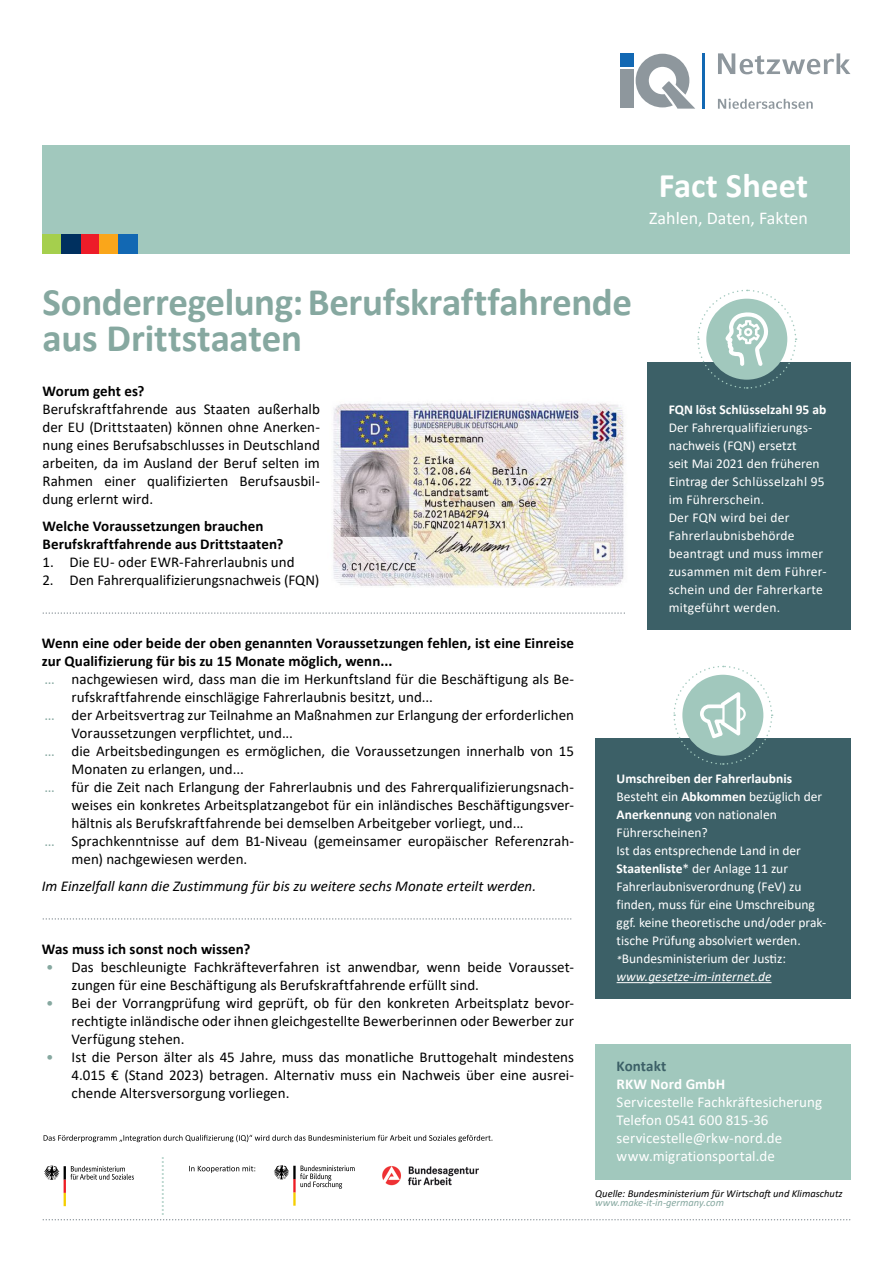
<style>
.page{position:relative;width:893px;height:1263px;background:#fff}
.page>*{position:absolute;margin:0;border:0;box-sizing:border-box;transform-origin:0 0}
._03_Überschrift_grün{font:700 39px/36px "Calibri";letter-spacing:-.01em;color:#86a8a0}
._01_Überschrift_Them{font:700 34.5px "Calibri";letter-spacing:.005em;color:#fff}
._02_Unterschrift_The{font:18px "Calibri";color:#fff}
.t1{font:15.75px "Calibri";color:#a1c8bd}
._04_Fliesstext{font:15px/18px "Calibri";color:#000}
._05_Zwischenüberschr{font:700 15px/18px "Calibri";letter-spacing:.005em;color:#000}
._04_Fliesstext-2{font:15px "Calibri";letter-spacing:.005em;color:#fff}
._04_Fliesstext-3{font:italic 15px "Calibri";color:#000}
._05_Zwischenüberschr-2{font:700 15px "Calibri";letter-spacing:.005em;color:#fff}
._05_Zwischenüberschr-3{font:700 15px "Calibri";letter-spacing:.005em;color:#3c6067}
._10_Infobox{font:13.5px/18px "Calibri";color:#fff}
._10_Infobox-2{font:13.5px/18px "Calibri";letter-spacing:.02em;color:#fff}
._10_Infobox-3{font:700 13.5px "Calibri";color:#fff}
._11_Infobox_Zwischen{font:700 13.5px "Calibri";color:#fff}
._09_Quellenverweis{font:italic 10.5px/9px "Calibri";color:#000}
.s1{color:#86a8a0}
.s2{font-weight:700}
.s3{font-style:italic;font-size:10.5px}
.s4{font-style:italic}
</style>
<div class="page">
<div style="left:43px;top:146px;width:807px;height:108px;background:#a1c8bd"></div>
<div style="left:81px;top:234px;width:19px;height:20px;background:#ed1c29"></div>
<div style="left:43px;top:234px;width:19px;height:20px;background:#a5cf4d"></div>
<div style="left:100px;top:234px;width:19px;height:20px;background:#faa61a"></div>
<div style="left:119px;top:234px;width:19px;height:20px;background:#1268b3"></div>
<div style="left:62px;top:234px;width:19px;height:20px;background:#00305f"></div>
<div style="left:621px;top:69px;width:13px;height:39px;background:#8e979d"></div>
<div style="left:621px;top:54px;width:13px;height:13px;background:#1268b3"></div>
<svg style="left:636px;top:54px;width:59px;height:55px"></svg>
<hr style="left:703px;top:53px;width:2px;height:56px;background:#1268b3">
<svg style="left:718px;top:98px;width:95px;height:11px"></svg>
<svg style="left:718px;top:53px;width:132px;height:21px"></svg>
<svg style="left:43px;top:1219px;width:808px;height:1px"></svg>
<img style="left:333px;top:403px;width:291px;height:184px">
<div style="left:647px;top:362px;width:203px;height:268px;background:#3c6067"></div>
<div style="left:595px;top:738px;width:255px;height:261px;background:#3c6067"></div>
<hr style="left:617px;top:982px;width:154px;height:1px;background:#fff">
<div style="left:595px;top:1044px;width:255px;height:135px;background:#a1c8bd"></div>
<svg style="left:697px;top:289px;width:100px;height:100px"></svg>
<svg style="left:673px;top:665px;width:100px;height:100px"></svg>
<svg style="left:189px;top:1166px;width:66px;height:7px"></svg>
<svg style="left:44px;top:1165px;width:90px;height:41px"></svg>
<svg style="left:274px;top:1165px;width:81px;height:41px"></svg>
<img style="left:382px;top:1165px;width:97px;height:20px">
<svg style="left:44px;top:1135px;width:448px;height:7px"></svg>
<svg style="left:43px;top:612px;width:582px;height:2px"></svg>
<svg style="left:43px;top:918px;width:529px;height:2px"></svg>
<p class="_01_Überschrift_Them" style="left:659px;top:161px;width:150px">Fact Sheet</p>
<p class="_02_Unterschrift_The" style="left:649px;top:205px;width:160px">Zahlen, Daten, Fakten</p>
<p class="_03_Überschrift_grün" style="left:43px;top:284px;width:591px">Sonderregelung: Berufskraftfahrende aus Drittstaaten</p>
<p class="_05_Zwischenüberschr" style="left:43px;top:382px;width:104px">Worum geht es?</p>
<p class="_04_Fliesstext" style="left:43px;top:400px;width:279px;text-align:justify">Berufskraftfahrende aus Staaten außerhalb der EU (Drittstaaten) können ohne Anerken&shy;nung eines Berufsabschlusses in Deutschland arbeiten, da im Ausland der Beruf selten im Rahmen einer qualifizierten Berufsausbil&shy;dung erlernt wird.</p>
<p class="_05_Zwischenüberschr" style="left:43px;top:517px;width:242px">Welche Voraussetzungen brauchen<br>Berufskraftfahrende aus Drittstaaten?</p>
<p class="_04_Fliesstext" style="left:43px;top:553px;width:254px">1. Die EU- oder EWR-Fahrerlaubnis und</p>
<p class="_04_Fliesstext" style="left:43px;top:571px;width:278px">2. Den Fahrerqualifizierungsnachweis (FQN)</p>
<p class="_11_Infobox_Zwischen" style="left:669px;top:400px;width:159px">FQN löst Schlüsselzahl 95 ab</p>
<p class="_10_Infobox" style="left:669px;top:418px;width:157px">Der Fahrerqualifizierungs&shy;nachweis (FQN) ersetzt<br>seit Mai 2021 den früheren<br>Eintrag der Schlüsselzahl 95 im Führerschein.</p>
<p class="_10_Infobox-2" style="left:669px;top:508px;width:159px">Der FQN wird bei der<br>Fahrerlaubnisbehörde beantragt und muss immer zusammen mit dem Führer&shy;schein und der Fahrerkarte mitgeführt werden.</p>
<p class="_05_Zwischenüberschr" style="left:42px;top:634px;width:534px">Wenn eine oder beide der oben genannten Voraussetzungen fehlen, ist eine Einreise zur Qualifizierung für bis zu 15 Monate möglich, wenn...</p>
<p class="_04_Fliesstext" style="left:72px;top:670px;width:504px;text-indent:-27px"><span class="s1">…</span> nachgewiesen wird, dass man die im Herkunftsland für die Beschäftigung als Be&shy;rufskraftfahrende einschlägige Fahrerlaubnis besitzt, und...</p>
<p class="_04_Fliesstext" style="left:72px;top:706px;width:504px;text-indent:-27px"><span class="s1">…</span> der Arbeitsvertrag zur Teilnahme an Maßnahmen zur Erlangung der erforderlichen<br>Voraussetzungen verpflichtet, und...</p>
<p class="_04_Fliesstext" style="left:72px;top:742px;width:504px;text-indent:-27px"><span class="s1">…</span> die Arbeitsbedingungen es ermöglichen, die Voraussetzungen innerhalb von 15<br>Monaten zu erlangen, und...</p>
<p class="_04_Fliesstext" style="left:72px;top:778px;width:504px;text-align:justify;text-indent:-27px"><span class="s1">…</span> für die Zeit nach Erlangung der Fahrerlaubnis und des Fahrerqualifizierungsnach&shy;weises ein konkretes Arbeitsplatzangebot für ein inländisches Beschäftigungsver&shy;hältnis als Berufskraftfahrende bei demselben Arbeitgeber vorliegt, und...</p>
<p class="_04_Fliesstext" style="left:72px;top:832px;width:504px;text-indent:-27px"><span class="s1">…</span> Sprachkenntnisse auf dem B1-Niveau (gemeinsamer europäischer Referenzrah&shy;men) nachgewiesen werden.</p>
<p class="_04_Fliesstext-3" style="left:42px;top:876px;width:496px">Im Einzelfall kann die Zustimmung für bis zu weitere sechs Monate erteilt werden.</p>
<p class="_05_Zwischenüberschr" style="left:42px;top:940px;width:210px">Was muss ich sonst noch wissen?</p>
<p class="_04_Fliesstext" style="left:72px;top:958px;width:504px;text-indent:-26px"><span class="s1">•</span> Das beschleunigte Fachkräfteverfahren ist anwendbar, wenn beide Vorausset&shy;zungen für eine Beschäftigung als Berufskraftfahrende erfüllt sind.</p>
<p class="_04_Fliesstext" style="left:72px;top:994px;width:504px;text-align:justify;text-indent:-26px"><span class="s1">•</span> Bei der Vorrangprüfung wird geprüft, ob für den konkreten Arbeitsplatz bevor&shy;rechtigte inländische oder ihnen gleichgestellte Bewerberinnen oder Bewerber zur Verfügung stehen.</p>
<p class="_04_Fliesstext" style="left:72px;top:1048px;width:504px;text-align:justify;text-indent:-26px"><span class="s1">•</span> Ist die Person älter als 45 Jahre, muss das monatliche Bruttogehalt mindestens 4.015 € (Stand 2023) betragen. Alternativ muss ein Nachweis über eine ausrei&shy;chende Altersversorgung vorliegen.</p>
<p class="t1" style="left:149px;top:1215px;width:61px;rotate:-90deg">...............</p>
<p class="_10_Infobox-3" style="left:617px;top:769px;width:177px">Umschreiben der Fahrerlaubnis</p>
<p class="_10_Infobox" style="left:617px;top:787px;width:207px">Besteht ein <span class="s2">Abkommen</span> bezüglich der<br><span class="s2">Anerkennung</span> von nationalen<br>Führerscheinen?</p>
<p class="_10_Infobox" style="left:617px;top:841px;width:211px">Ist das entsprechende Land in der <span class="s2">Staatenliste</span>* der Anlage 11 zur Fahrerlaubnisverordnung (FeV) zu finden, muss für eine Umschreibung ggf. keine theoretische und/oder prak&shy;tische Prüfung absolviert werden. <span class="s3">*</span>Bundesministerium der Justiz: <span class="s4">www.gesetze-im-internet.de</span></p>
<p class="_05_Zwischenüberschr-3" style="left:617px;top:1055px;width:51px">Kontakt</p>
<p class="_05_Zwischenüberschr-2" style="left:617px;top:1073px;width:110px">RKW Nord GmbH</p>
<p class="_04_Fliesstext-2" style="left:617px;top:1092px;width:207px">Servicestelle Fachkräftesicherung</p>
<p class="_04_Fliesstext-2" style="left:617px;top:1110px;width:153px">Telefon 0541 600 815-36</p>
<p class="_04_Fliesstext-2" style="left:617px;top:1128px;width:167px">servicestelle@rkw-nord.de</p>
<p class="_04_Fliesstext-2" style="left:617px;top:1146px;width:160px">www.migrationsportal.de</p>
<p class="_09_Quellenverweis" style="left:595px;top:1189px;width:249px">Quelle: Bundesministerium für Wirtschaft und Klimaschutz <span class="s1">www.make-it-in-germany.com</span></p>
</div>
